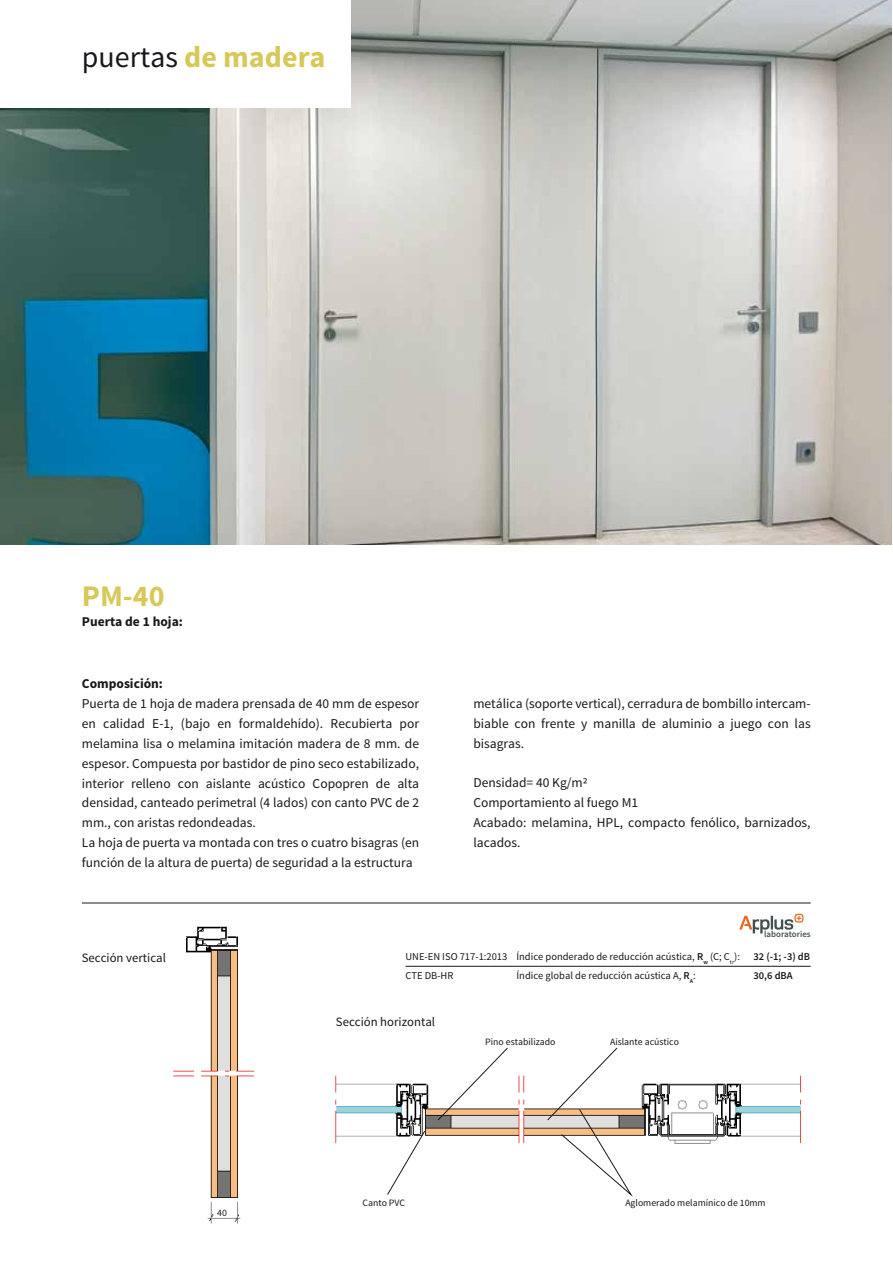
<style>
.page{position:relative;width:893px;height:1263px;background:#fff}
.page>*{position:absolute;margin:0;border:0;box-sizing:border-box;transform-origin:0 0}
.t1{font:700 30px "Source Sans Pro";color:#d7c858}
.t2{font:13.5px/19.8px "Source Sans Pro";color:#1a171c}
.t3{font:700 13.5px "Source Sans Pro";color:#1a171c}
.t4{font:12.75px "Source Sans Pro";color:#1a171c}
.t5{font:10.5px/19px "Source Sans Pro";color:#1a171c}
.t6{font:600 10.5px "Source Sans Pro";color:#1a171c}
.t7{font:9.75px "Source Sans Pro";color:#1a171c}
.t8{font:600 8.85px "Source Sans Pro";color:#455050}
.t9{font:600 6.15px "Source Sans Pro";color:#1a171c}
.s1{font-weight:400;color:#1a171c}
.s2{font-weight:600}
</style>
<div class="page">
<img style="left:0;top:0;width:892px;height:545px">
<img style="left:173px;top:926px;width:81px;height:298px">
<img style="left:335px;top:1075px;width:466px;height:69px">
<hr style="left:82px;top:903px;width:729px;height:1px;background:#1a171c">
<div style="left:0;top:0;width:350px;height:107px;background:#fff"></div>
<hr style="left:405px;top:966px;width:406px;height:1px;background:#1a171c">
<svg style="left:739px;top:914px;width:64px;height:19px"></svg>
<svg style="left:437px;top:1047px;width:71px;height:73px"></svg>
<svg style="left:387px;top:1130px;width:38px;height:65px"></svg>
<svg style="left:547px;top:1047px;width:86px;height:150px"></svg>
<h1 class="t1" style="left:82px;top:38px;width:245px"><span class="s1">puertas</span> de madera</h1>
<h1 class="t1" style="left:82px;top:577px;width:84px">PM-40</h1>
<p class="t3" style="left:82px;top:613px;width:103px">Puerta de 1 hoja:</p>
<p class="t3" style="left:82px;top:675px;width:83px">Composición:</p>
<p class="t2" style="left:82px;top:694px;width:339px">Puerta de 1 hoja de madera prensada de 40 mm de espesor en calidad E-1, (bajo en formaldehído). Recubierta por melamina lisa o melamina imitación madera de 8 mm. de espesor. Compuesta por bastidor de pino seco estabilizado, interior relleno con aislante acústico Copopren de alta densidad, canteado perimetral (4 lados) con canto PVC de 2 mm., con aristas redondeadas.<br>La hoja de puerta va montada con tres o cuatro bisagras (en función de la altura de puerta) de seguridad a la estructura</p>
<p class="t2" style="left:473px;top:694px;width:339px;text-align:justify">metálica (soporte vertical), cerradura de bombillo intercam&shy;biable con frente y manilla de aluminio a juego con las bisagras.</p>
<p class="t2" style="left:473px;top:773px;width:339px">Densidad= 40 Kg/m2<br>Comportamiento al fuego M1<br>Acabado: melamina, HPL, compacto fenólico, barnizados, lacados.</p>
<p class="t4" style="left:82px;top:950px;width:86px">Sección vertical</p>
<p class="t7" style="left:217px;top:1207px;width:11px">40</p>
<p class="t8" style="left:764px;top:928px;width:48px">laboratories</p>
<p class="t5" style="left:405px;top:947px;width:103px">UNE-EN ISO 717-1:2013<br>CTE DB-HR</p>
<p class="t5" style="left:516px;top:947px;width:225px">Índice ponderado de reducción acústica, <span class="s2">R</span><sub>w</sub> (C; C<sub>tr</sub>):</p>
<p class="t6" style="left:753px;top:950px;width:58px">32 (-1; -3) dB</p>
<p class="t5" style="left:516px;top:966px;width:175px">Índice global de reducción acústica A, <span class="s2">R</span></p>
<p class="t6" style="left:753px;top:969px;width:41px">30,6 dBA</p>
<p class="t9" style="left:690px;top:977px;width:8px">A<sup>:</sup></p>
<p class="t4" style="left:336px;top:1014px;width:101px">Sección horizontal</p>
<p class="t7" style="left:485px;top:1035px;width:72px">Pino estabilizado</p>
<p class="t7" style="left:610px;top:1035px;width:70px">Aislante acústico</p>
<p class="t7" style="left:362px;top:1196px;width:44px">Canto PVC</p>
<p class="t7" style="left:625px;top:1196px;width:142px">Aglomerado melamínico de 10mm</p>
</div>
